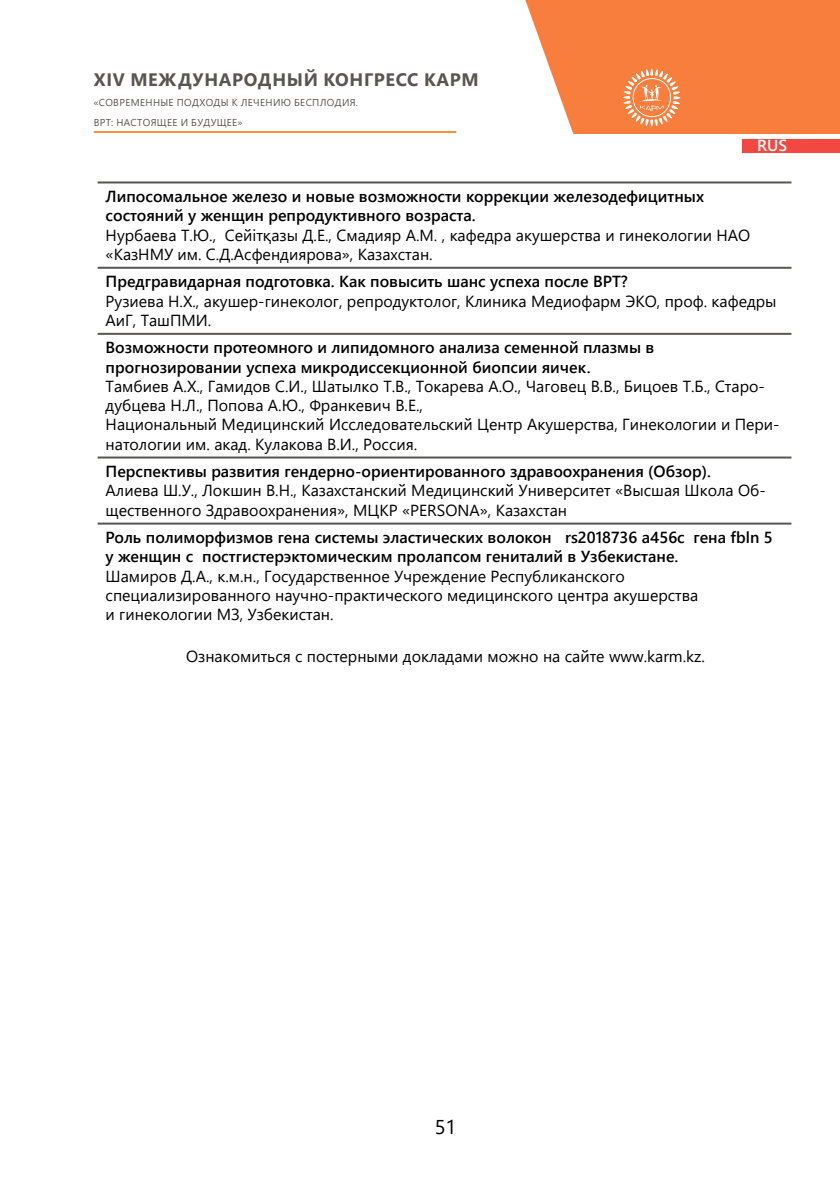
<style>
.page{position:relative;width:840px;height:1191px;background:#fff}
.page>*{position:absolute;margin:0;border:0;box-sizing:border-box;transform-origin:0 0}
.t1{font:20px "Segoe UI";color:#000}
.t2{font:700 18px "Segoe UI";letter-spacing:.035em;color:#595550}
.t3{font:16px/19.2px "Segoe UI";color:#000}
.t4{font:600 16px/19.2px "Segoe UI";color:#000}
.t5{font:600 16px "Segoe UI";color:#fff}
.t6{font:10px/20px "Segoe UI";letter-spacing:.035em;color:#595550}
</style>
<div class="page">
<div style="left:741px;top:139px;width:98px;height:14px;background:#f24841"></div>
<hr style="left:94px;top:131px;width:362px;height:2px;background:#f98e3c">
<img style="left:525px;top:0;width:314px;height:133px">
<svg style="left:623px;top:69px;width:57px;height:58px;background:#f89a67"></svg>
<hr style="left:98px;top:181px;width:693px;height:2px;background:#595550">
<hr style="left:98px;top:267px;width:693px;height:2px;background:#595550">
<hr style="left:98px;top:333px;width:693px;height:2px;background:#595550">
<hr style="left:98px;top:456px;width:693px;height:2px;background:#595550">
<hr style="left:98px;top:522px;width:693px;height:2px;background:#595550">
<p class="t2" style="left:94px;top:63px;width:386px">XIV МЕЖДУНАРОДНЫЙ КОНГРЕСС КАРМ</p>
<p class="t6" style="left:94px;top:92px;width:266px">«СОВРЕМЕННЫЕ ПОДХОДЫ К ЛЕЧЕНИЮ БЕСПЛОДИЯ.<br>ВРТ: НАСТОЯЩЕЕ И БУДУЩЕЕ»</p>
<p class="t5" style="left:756px;top:131px;width:31px">RUS</p>
<p class="t4" style="left:106px;top:185px;width:599px">Липосомальное железо и новые возможности коррекции железодефицитных состояний у женщин репродуктивного возраста.</p>
<p class="t3" style="left:106px;top:224px;width:645px">Нурбаева Т.Ю., Сейітқазы Д.Е., Смадияр А.М. , кафедра акушерства и гинекологии НАО «КазНМУ им. С.Д.Асфендиярова», Казахстан.</p>
<p class="t4" style="left:106px;top:271px;width:523px">Предгравидарная подготовка. Как повысить шанс успеха после ВРТ?</p>
<p class="t3" style="left:106px;top:290px;width:672px">Рузиева Н.Х., акушер-гинеколог, репродуктолог, Клиника Медиофарм ЭКО, проф. кафедры<br>АиГ, ТашПМИ.</p>
<p class="t4" style="left:106px;top:337px;width:550px">Возможности протеомного и липидомного анализа семенной плазмы в прогнозировании успеха микродиссекционной биопсии яичек.</p>
<p class="t3" style="left:106px;top:375px;width:675px">Тамбиев А.Х., Гамидов С.И., Шатылко Т.В., Токарева А.О., Чаговец В.В., Бицоев Т.Б., Старо&shy;дубцева Н.Л., Попова А.Ю., Франкевич В.Е.,<br>Национальный Медицинский Исследовательский Центр Акушерства, Гинекологии и Пери&shy;натологии им. акад. Кулакова В.И., Россия.</p>
<p class="t4" style="left:106px;top:460px;width:606px">Перспективы развития гендерно-ориентированного здравоохранения (Обзор).</p>
<p class="t3" style="left:106px;top:480px;width:661px">Алиева Ш.У., Локшин В.Н., Казахстанский Медицинский Университет «Высшая Школа Об&shy;щественного Здравоохранения», МЦКР «PERSONA», Казахстан</p>
<p class="t4" style="left:106px;top:526px;width:668px">Роль полиморфизмов гена системы эластических волокон rs2018736 а456с гена fbln 5 у женщин с постгистерэктомическим пролапсом гениталий в Узбекистане.</p>
<p class="t3" style="left:106px;top:565px;width:594px">Шамиров Д.А., к.м.н., Государственное Учреждение Республиканского специализированного научно-практического медицинского центра акушерства и гинекологии МЗ, Узбекистан.</p>
<p class="t3" style="left:186px;top:645px;width:520px">Ознакомиться с постерными докладами можно на сайте www.karm.kz.</p>
<p class="t1" style="left:434px;top:1107px;width:23px">51</p>
</div>
